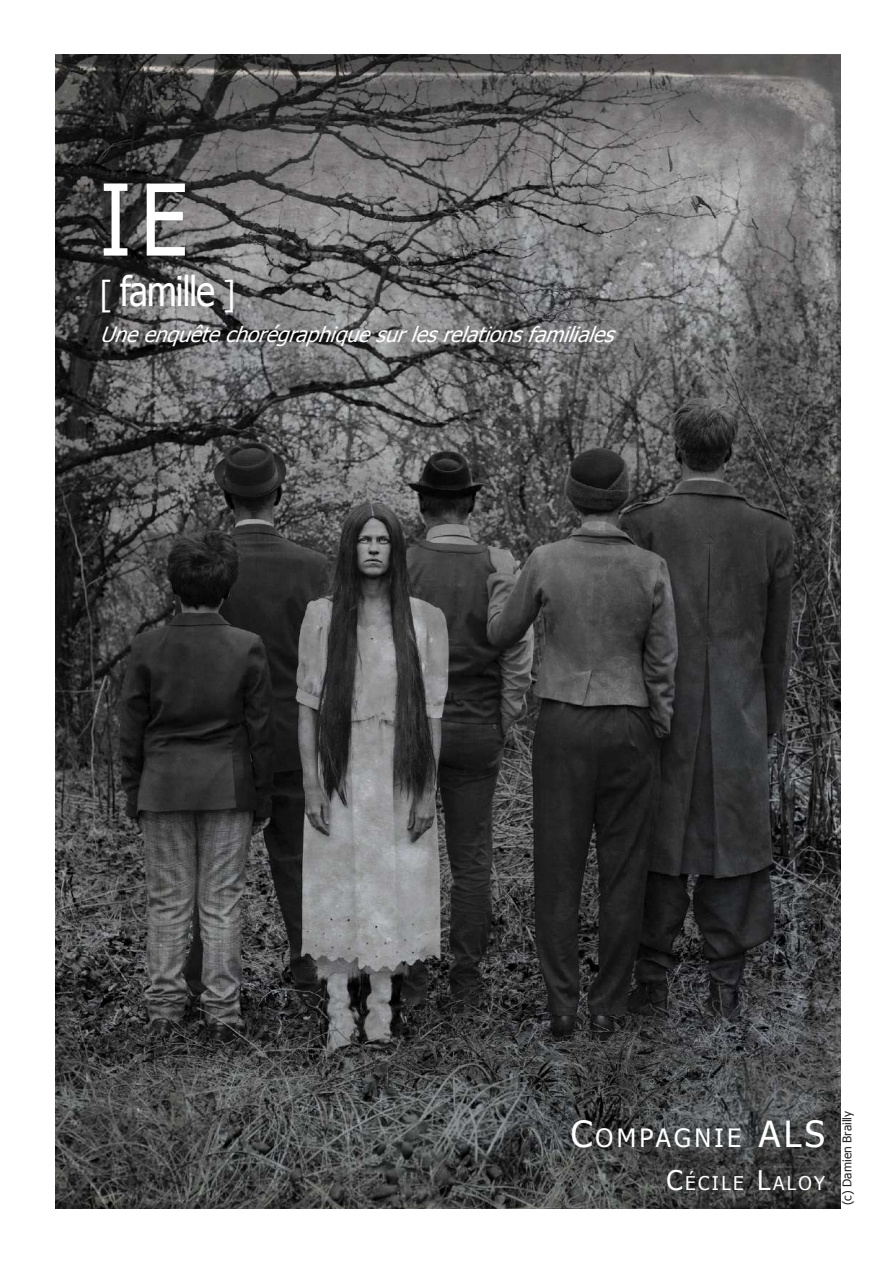
<style>
.page{position:relative;width:893px;height:1263px;background:#fff}
.page>*{position:absolute;margin:0;border:0;box-sizing:border-box;transform-origin:0 0}
.t1{font:99.15px "Tahoma";color:#fff;scale:.85 1}
.t2{font:41.1px "Tahoma";letter-spacing:-.04em;color:#fff;scale:.88 1}
.t3{font:25.2px "Tahoma";letter-spacing:.13em;color:#fff}
.t4{font:italic 21px "Tahoma";color:#fff}
.t5{font:18.9px "Tahoma";letter-spacing:.13em;color:#fff}
.t6{font:12px "Tahoma";color:#231f20}
.s1{font-size:34.35px}
.s2{font-size:36px}
.s3{font-size:27px}
</style>
<div class="page">
<img style="left:55px;top:54px;width:785px;height:1155px">
<h1 class="t1" style="left:100px;top:153px;width:105px">IE</h1>
<h2 class="t2" style="left:100px;top:264px;width:155px"><span class="s1">[</span> famille <span class="s1">]</span></h2>
<p class="t4" style="left:100px;top:320px;width:524px">Uneenquêtechorégraphiquesurlesrelationsfamiliales</p>
<p class="t3" style="left:571px;top:1120px;width:256px"><span class="s2">C</span>OMPAGNIE <span class="s2">ALS</span></p>
<p class="t5" style="left:666px;top:1170px;width:160px"><span class="s3">C</span>ÉCILE <span class="s3">L</span>ALOY</p>
<p class="t6" style="left:839px;top:1205px;width:96px;rotate:-90deg">(c) Damien Brailly</p>
</div>
